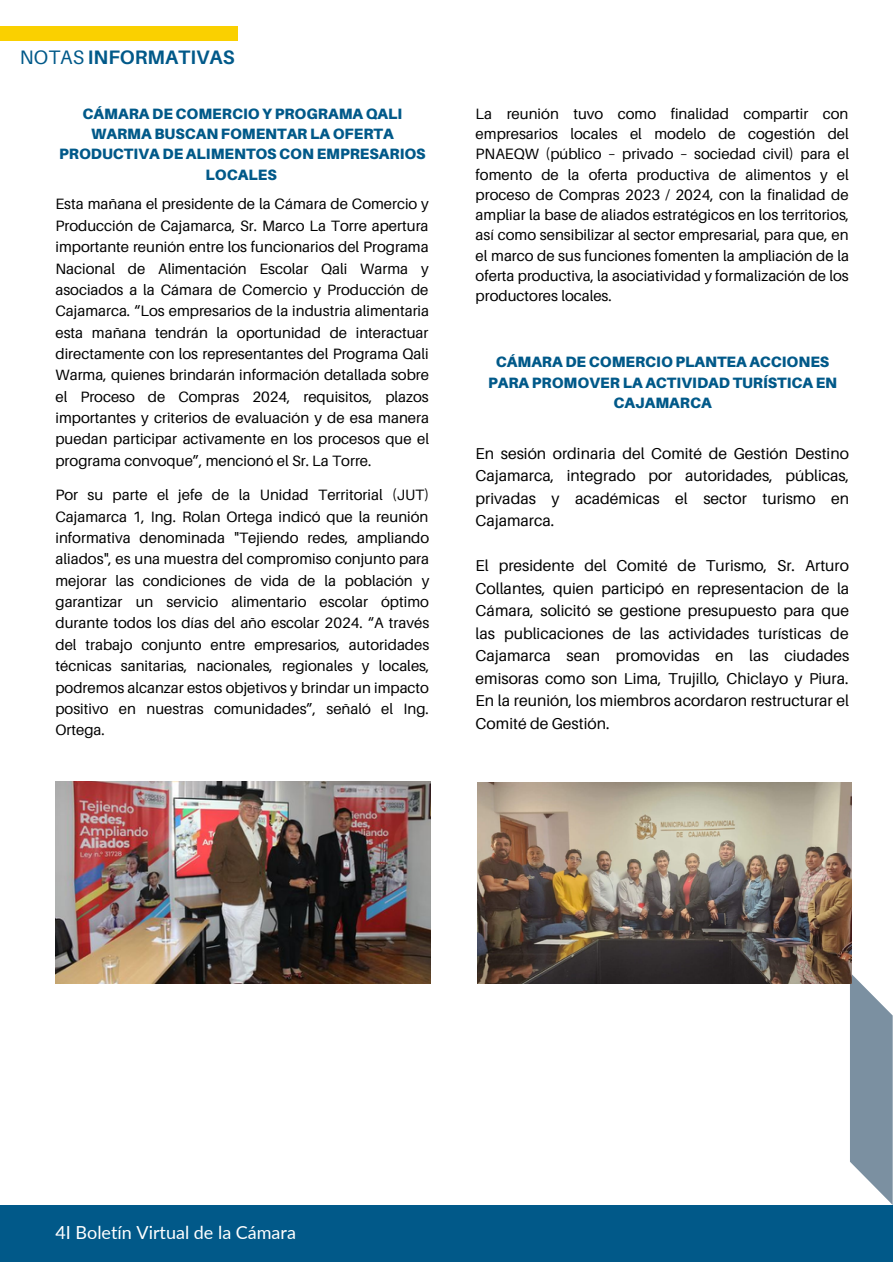
<style>
.page{position:relative;width:893px;height:1264px;background:#fff}
.page>*{position:absolute;margin:0;border:0;box-sizing:border-box;transform-origin:0 0}
.t1{font:700 19.5px "Aileron";color:#015989}
.t2{font:18px "Lato";color:#fff}
.t3{font:15.75px/22.5px "Aileron";color:#000;text-align:justify}
.t4{font:15px/21.3px "Aileron";color:#000;text-align:justify}
.t5{font:900 15px/20.2px "Aileron";color:#015989;text-align:center}
.s1{font-weight:400}
</style>
<div class="page">
<div style="left:0;top:27px;width:237px;height:13px;background:#fad000"></div>
<div style="left:0;top:1205px;width:892px;height:56px;background:#015989"></div>
<svg style="left:850px;top:972px;width:42px;height:232px"></svg>
<img style="left:477px;top:782px;width:374px;height:202px">
<img style="left:55px;top:781px;width:375px;height:202px">
<p class="t1" style="left:20px;top:45px;width:216px"><span class="s1">NOTAS</span> INFORMATIVAS</p>
<p class="t5" style="left:59px;top:103px;width:368px">CÁMARA DE COMERCIO Y PROGRAMA QALI<br>WARMA BUSCAN FOMENTAR LA OFERTA<br>PRODUCTIVA DE ALIMENTOS CON EMPRESARIOS<br>LOCALES</p>
<p class="t4" style="left:55px;top:193px;width:375px">Esta mañana el presidente de la Cámara de Comercio y Producción de Cajamarca, Sr. Marco La Torre apertura importante reunión entre los funcionarios del Programa Nacional de Alimentación Escolar Qali Warma y asociados a la Cámara de Comercio y Producción de Cajamarca. “Los empresarios de la industria alimentaria esta mañana tendrán la oportunidad de interactuar directamente con los representantes del Programa Qali Warma, quienes brindarán información detallada sobre el Proceso de Compras 2024, requisitos, plazos importantes y criterios de evaluación y de esa manera puedan participar activamente en los procesos que el programa convoque”, mencionó el Sr. La Torre.</p>
<p class="t4" style="left:55px;top:484px;width:375px">Por su parte el jefe de la Unidad Territorial (JUT)<br>Cajamarca 1, Ing. Rolan Ortega indicó que la reunión informativa denominada "Tejiendo redes, ampliando aliados", es una muestra del compromiso conjunto para mejorar las condiciones de vida de la población y garantizar un servicio alimentario escolar óptimo durante todos los días del año escolar 2024. “A través del trabajo conjunto entre empresarios, autoridades técnicas sanitarias, nacionales, regionales y locales, podremos alcanzar estos objetivos y brindar un impacto positivo en nuestras comunidades”, señaló el Ing.<br>Ortega.</p>
<p class="t4" style="left:475px;top:103px;width:375px;line-height:20.2px">La reunión tuvo como finalidad compartir con empresarios locales el modelo de cogestión del PNAEQW (público – privado – sociedad civil) para el fomento de la oferta productiva de alimentos y el proceso de Compras 2023 / 2024, con la finalidad de ampliar la base de aliados estratégicos en los territorios, así como sensibilizar al sector empresarial, para que, en el marco de sus funciones fomenten la ampliación de la oferta productiva, la asociatividad y formalización de los productores locales.</p>
<p class="t5" style="left:488px;top:352px;width:350px">CÁMARA DE COMERCIO PLANTEA ACCIONES<br>PARA PROMOVER LA ACTIVIDAD TURÍSTICA EN<br>CAJAMARCA</p>
<p class="t3" style="left:475px;top:441px;width:375px">En sesión ordinaria del Comité de Gestión Destino Cajamarca, integrado por autoridades, públicas, privadas y académicas el sector turismo en Cajamarca.</p>
<p class="t3" style="left:475px;top:554px;width:375px">El presidente del Comité de Turismo, Sr. Arturo Collantes, quien participó en representacion de la Cámara, solicitó se gestione presupuesto para que las publicaciones de las actividades turísticas de Cajamarca sean promovidas en las ciudades emisoras como son Lima, Trujillo, Chiclayo y Piura.<br>En la reunión, los miembros acordaron restructurar el Comité de Gestión.</p>
<p class="t2" style="left:55px;top:1221px;width:242px">4I Boletín Virtual de la Cámara</p>
</div>
